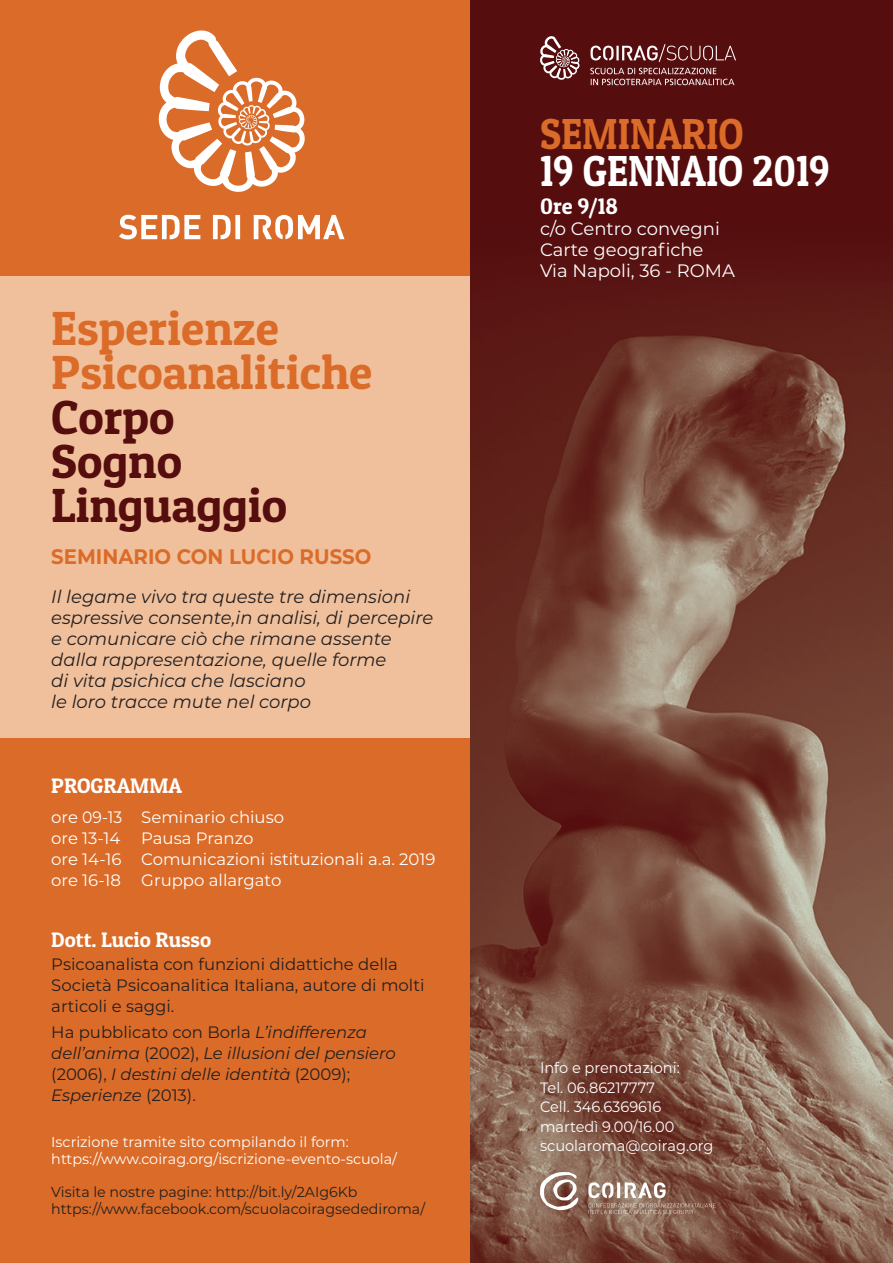
<style>
.page{position:relative;width:893px;height:1263px;background:#fff}
.page>*{position:absolute;margin:0;border:0;box-sizing:border-box;transform-origin:0 0}
.titolo{font:48px "Patua One";color:#da6b28}
.titolo-2{font:48px "Patua One";color:#550d0e}
.montserr{font:43.5px "Patua One";color:#fff;scale:.9 1}
.montserr-2{font:43.5px "Patua One";color:#da6b28;scale:.9 1}
.titolo-3{font:22.5px "Patua One";color:#fff}
.montserr-3{font:21px "Patua One";color:#fff}
.montserr-4{font:700 21px "Montserrat";color:#da6b28;scale:.94 1}
.COIRAG{font:italic 18px/21px "Montserrat";color:#231f20}
.COIRAG-2{font:18px "Montserrat";color:#fff}
.montserr-5{font:italic 16.5px/21px "Montserrat";color:#231f20}
.COIRAG-3{font:16.5px "Montserrat";color:#fff}
.montserr-6{font:16.5px/21px "Montserrat";color:#231f20}
.t1{font:15px "Montserrat";color:#fff}
.t2{font:14.4px "Montserrat";color:#231f20}
.t3{font:14.4px "Montserrat";color:#fff}
.s1{font-style:normal}
.s2{font-style:normal;color:#550d0e}
</style>
<div class="page">
<div style="left:0;top:0;width:476px;height:454px;background:#da6b28"></div>
<div style="left:0;top:276px;width:472px;height:468px;background:#f0c09c"></div>
<div style="left:0;top:739px;width:893px;height:524px;background:#da6b28"></div>
<img style="left:470px;top:0;width:423px;height:1263px">
<svg style="left:591px;top:44px;width:145px;height:18px"></svg>
<svg style="left:540px;top:36px;width:39px;height:44px"></svg>
<svg style="left:590px;top:68px;width:144px;height:17px"></svg>
<svg style="left:540px;top:1172px;width:38px;height:38px"></svg>
<svg style="left:588px;top:1182px;width:128px;height:32px"></svg>
<svg style="left:159px;top:30px;width:146px;height:162px"></svg>
<svg style="left:119px;top:215px;width:225px;height:24px"></svg>
<p class="titolo" style="left:51px;top:298px;width:229px">Esperienze</p>
<p class="titolo" style="left:51px;top:343px;width:323px">Psicoanalitiche</p>
<p class="titolo-2" style="left:51px;top:387px;width:125px">Corpo</p>
<p class="titolo-2" style="left:51px;top:431px;width:132px">Sogno</p>
<p class="titolo-2" style="left:51px;top:475px;width:237px">Linguaggio</p>
<p class="montserr-4" style="left:51px;top:541px;width:342px">SEMINARIO CON LUCIO RUSSO</p>
<p class="COIRAG" style="left:51px;top:586px;width:384px">Il legame vivo tra queste tre dimensioni espressive consente,in analisi, di percepire</p>
<p class="COIRAG" style="left:51px;top:628px;width:342px">e comunicare ciò che rimane assente</p>
<p class="COIRAG" style="left:51px;top:649px;width:337px">dalla rappresentazione, quelle forme</p>
<p class="COIRAG" style="left:51px;top:670px;width:256px">di vita psichica che lasciano</p>
<p class="COIRAG" style="left:51px;top:691px;width:261px">le loro tracce mute nel corpo</p>
<p class="montserr-3" style="left:51px;top:773px;width:132px">PROGRAMMA</p>
<p class="COIRAG-3" style="left:51px;top:806px;width:234px">ore 09-13 Seminario chiuso</p>
<p class="COIRAG-3" style="left:51px;top:827px;width:71px">ore 13-14</p>
<p class="COIRAG-3" style="left:141px;top:827px;width:114px">Pausa Pranzo</p>
<p class="COIRAG-3" style="left:51px;top:848px;width:386px">ore 14-16 Comunicazioni istituzionali a.a. 2019</p>
<p class="COIRAG-3" style="left:51px;top:869px;width:232px">ore 16-18 Gruppo allargato</p>
<p class="montserr-3" style="left:51px;top:927px;width:161px">Dott. Lucio Russo</p>
<p class="montserr-6" style="left:51px;top:953px;width:375px">Psicoanalista con funzioni didattiche della<br>Società Psicoanalitica Italiana, autore di molti articoli e saggi.</p>
<p class="montserr-5" style="left:51px;top:1021px;width:346px"><span class="s1">Ha pubblicato con Borla</span> L’indifferenza dell’anima <span class="s1">(2002),</span> Le illusioni del pensiero <span class="s1">(2006),</span> I destini delle identità <span class="s1">(2009); </span>Esperienze <span class="s1">(2013)</span><span class="s2">.</span></p>
<p class="t3" style="left:51px;top:1132px;width:299px">Iscrizione tramite sito compilando il form:</p>
<p class="t3" style="left:51px;top:1149px;width:347px">https://www.coirag.org/iscrizione-evento-scuola/</p>
<p class="t2" style="left:51px;top:1182px;width:308px">Visita le nostre pagine: http://bit.ly/2AIg6Kb</p>
<p class="t2" style="left:51px;top:1199px;width:375px">https://www.facebook.com/scuolacoiragsedediroma/</p>
<p class="montserr-2" style="left:540px;top:106px;width:228px">SEMINARIO</p>
<p class="montserr" style="left:540px;top:144px;width:324px">19 GENNAIO 2019</p>
<p class="titolo-3" style="left:540px;top:192px;width:80px">0re 9/18</p>
<p class="COIRAG-2" style="left:540px;top:217px;width:181px">c/o Centro convegni</p>
<p class="COIRAG-2" style="left:540px;top:238px;width:165px">Carte geografiche</p>
<p class="COIRAG-2" style="left:540px;top:259px;width:197px">Via Napoli, 36 - ROMA</p>
<p class="t1" style="left:540px;top:1058px;width:141px">Info e prenotazioni:</p>
<p class="t1" style="left:540px;top:1077px;width:116px">Tel. 06.86217777</p>
<p class="t1" style="left:540px;top:1097px;width:123px">Cell. 346.6369616</p>
<p class="t1" style="left:540px;top:1116px;width:136px">martedì 9.00/16.00</p>
<p class="t1" style="left:540px;top:1136px;width:175px">scuolaroma@coirag.org</p>
</div>
